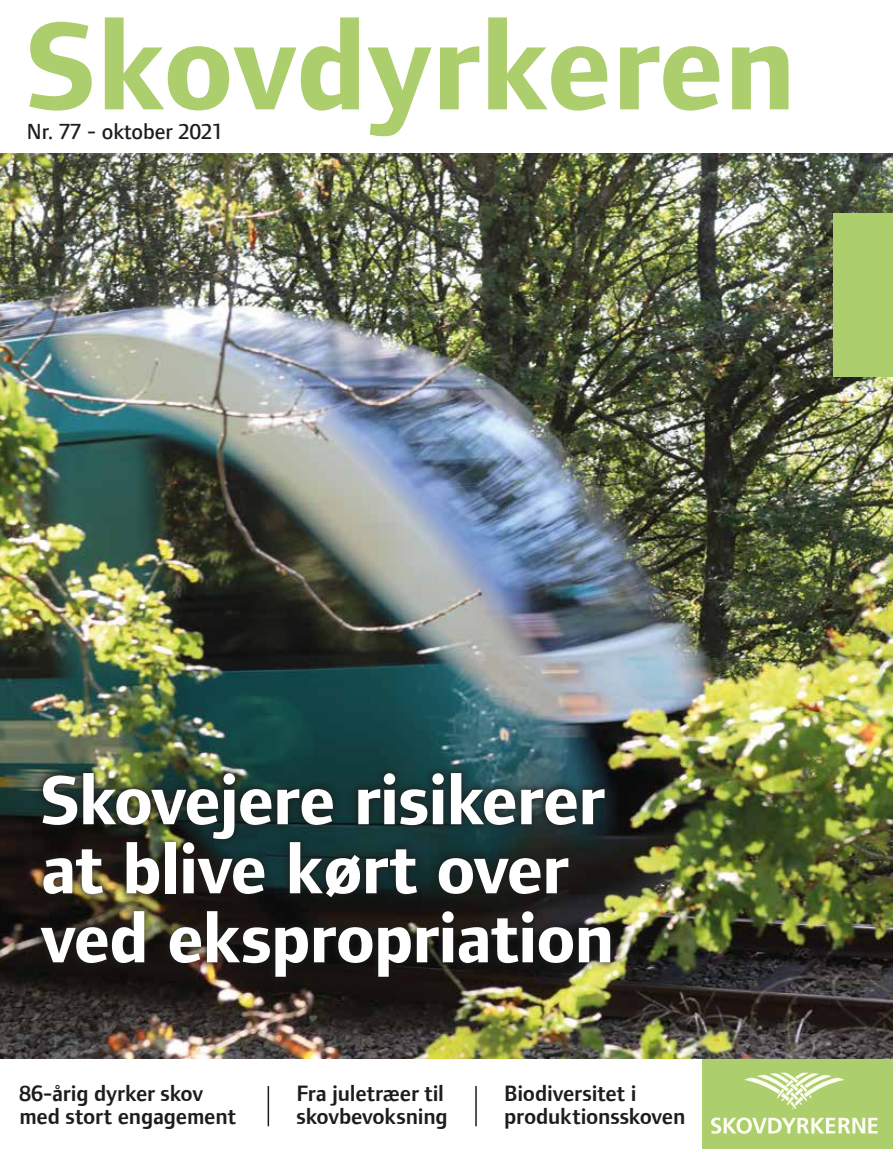
<style>
.page{position:relative;width:893px;height:1149px;background:#fff}
.page>*{position:absolute;margin:0;border:0;box-sizing:border-box;transform-origin:0 0}
.t1{font:700 72px/69px "Foundry Form Sans";letter-spacing:-.015em;color:#fff}
.t2{font:600 22.8px/22.5px "Foundry Form Sans";letter-spacing:-.005em;color:#1d1d1b}
.t3{font:500 22.5px "Foundry Form Sans";color:#1d1d1b}
</style>
<div class="page">
<div style="left:702px;top:1039px;width:191px;height:109px;background:#adce6d"></div>
<svg style="left:29px;top:17px;width:759px;height:119px"></svg>
<hr style="left:268px;top:1085px;width:1px;height:40px;background:#1d1d1b">
<hr style="left:475px;top:1085px;width:2px;height:40px;background:#1d1d1b">
<img style="left:0;top:153px;width:893px;height:904px">
<svg style="left:32px;top:763px;width:588px;height:223px;background:#222924"></svg>
<svg style="left:744px;top:1072px;width:100px;height:36px"></svg>
<svg style="left:711px;top:1117px;width:167px;height:16px"></svg>
<div style="left:833px;top:213px;width:60px;height:163px;background:#adce6d"></div>
<p class="t3" style="left:27px;top:119px;width:198px">Nr. 77 - oktober 2021</p>
<h1 class="t1" style="left:41px;top:765px;width:575px">Skovejere risikerer at blive kørt over ved ekspropriation</h1>
<p class="t2" style="left:19px;top:1081px;width:218px">86-årig dyrker skov med stort engagement</p>
<p class="t2" style="left:296px;top:1081px;width:153px">Fra juletræer til skovbevoksning</p>
<p class="t2" style="left:504px;top:1081px;width:183px">Biodiversitet i produktionsskoven</p>
</div>
